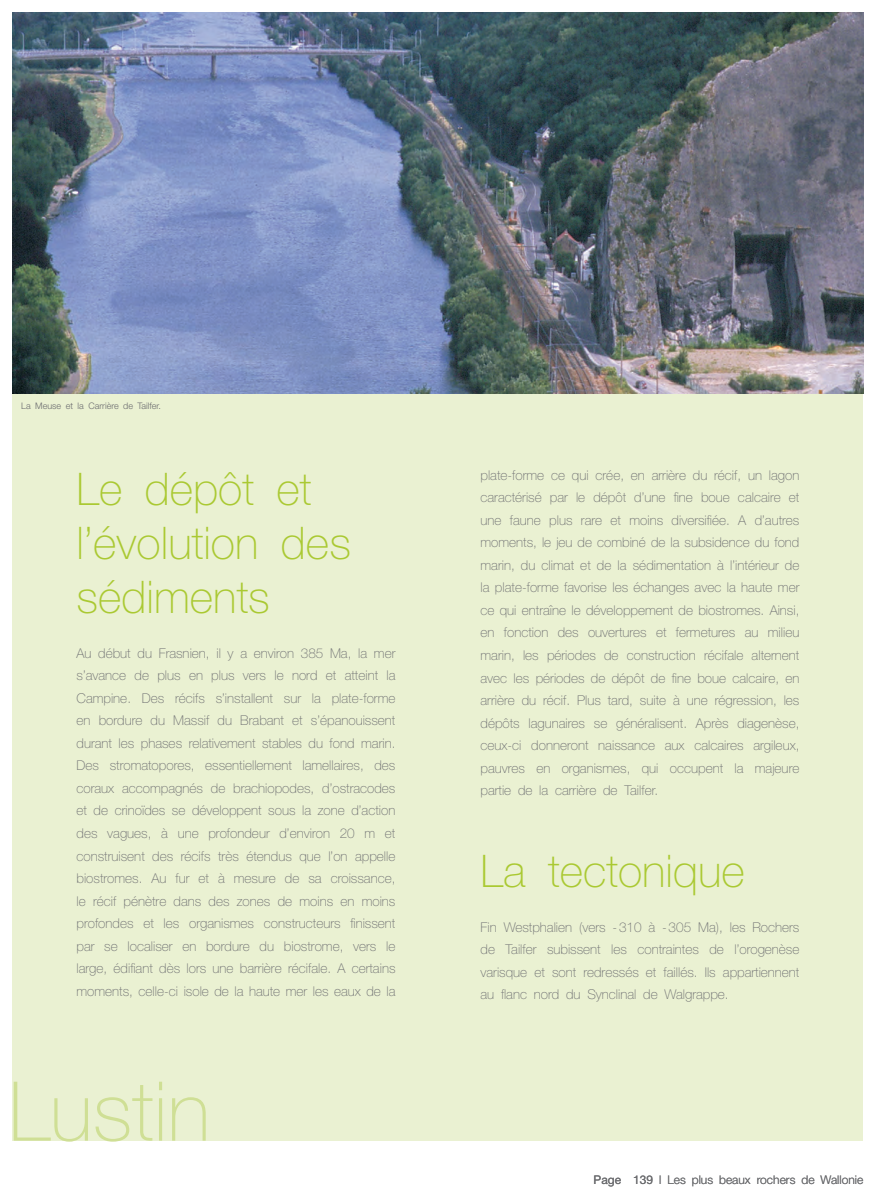
<style>
.page{position:relative;width:876px;height:1200px;background:#fff}
.page>*{position:absolute;margin:0;border:0;box-sizing:border-box;transform-origin:0 0}
.t1{font:100 82.5px "Helvetica Neue";color:#cfdf95}
.t2{font:100 45px/54px "Helvetica Neue";color:#aac932}
.t3{font:100 13.5px/22.5px "Helvetica Neue";color:#6c6d70;text-align:justify}
.t4{font:300 12px "Helvetica Neue";color:#6c6d70}
.t5{font:300 9px "Helvetica Neue";color:#6c6d70}
.s1{font-weight:400}
</style>
<div class="page">
<div style="left:13px;top:13px;width:850px;height:1127px;background:#eaf1d2"></div>
<img style="left:13px;top:13px;width:850px;height:380px">
<p class="t5" style="left:21px;top:400px;width:141px">La Meuse et la Carrière de Tailfer.</p>
<h2 class="t2" style="left:77px;top:461px;width:276px">Le dépôt et l’évolution des sédiments</h2>
<p class="t3" style="left:77px;top:641px;width:320px">Au début du Frasnien, il y a environ 385 Ma, la mer s’avance de plus en plus vers le nord et atteint la Campine. Des récifs s’installent sur la plate-forme en bordure du Massif du Brabant et s’épanouissent durant les phases relativement stables du fond marin.<br>Des stromatopores, essentiellement lamellaires, des coraux accompagnés de brachiopodes, d’ostracodes et de crinoïdes se développent sous la zone d’action des vagues, à une profondeur d’environ 20 m et construisent des récifs très étendus que l’on appelle biostromes. Au fur et à mesure de sa croissance, le récif pénètre dans des zones de moins en moins profondes et les organismes constructeurs finissent par se localiser en bordure du biostrome, vers le large, édifiant dès lors une barrière récifale. A certains moments, celle-ci isole de la haute mer les eaux de la</p>
<h1 class="t1" style="left:9px;top:1063px;width:203px">Lustin</h1>
<p class="t3" style="left:480px;top:463px;width:320px">plate-forme ce qui crée, en arrière du récif, un lagon caractérisé par le dépôt d’une fine boue calcaire et une faune plus rare et moins diversifiée. A d’autres moments, le jeu de combiné de la subsidence du fond marin, du climat et de la sédimentation à l’intérieur de la plate-forme favorise les échanges avec la haute mer ce qui entraîne le développement de biostromes. Ainsi, en fonction des ouvertures et fermetures au milieu marin, les périodes de construction récifale alternent avec les périodes de dépôt de fine boue calcaire, en arrière du récif. Plus tard, suite à une régression, les dépôts lagunaires se généralisent. Après diagenèse, ceux-ci donneront naissance aux calcaires argileux, pauvres en organismes, qui occupent la majeure partie de la carrière de Tailfer.</p>
<h2 class="t2" style="left:480px;top:843px;width:266px">La tectonique</h2>
<p class="t3" style="left:480px;top:915px;width:320px">Fin Westphalien (vers -310 à -305 Ma), les Rochers de Tailfer subissent les contraintes de l’orogenèse varisque et sont redressés et faillés. Ils appartiennent au flanc nord du Synclinal de Walgrappe.</p>
<p class="t4" style="left:594px;top:1171px;width:271px"><span class="s1">Page 139</span> l Les plus beaux rochers de Wallonie</p>
</div>
